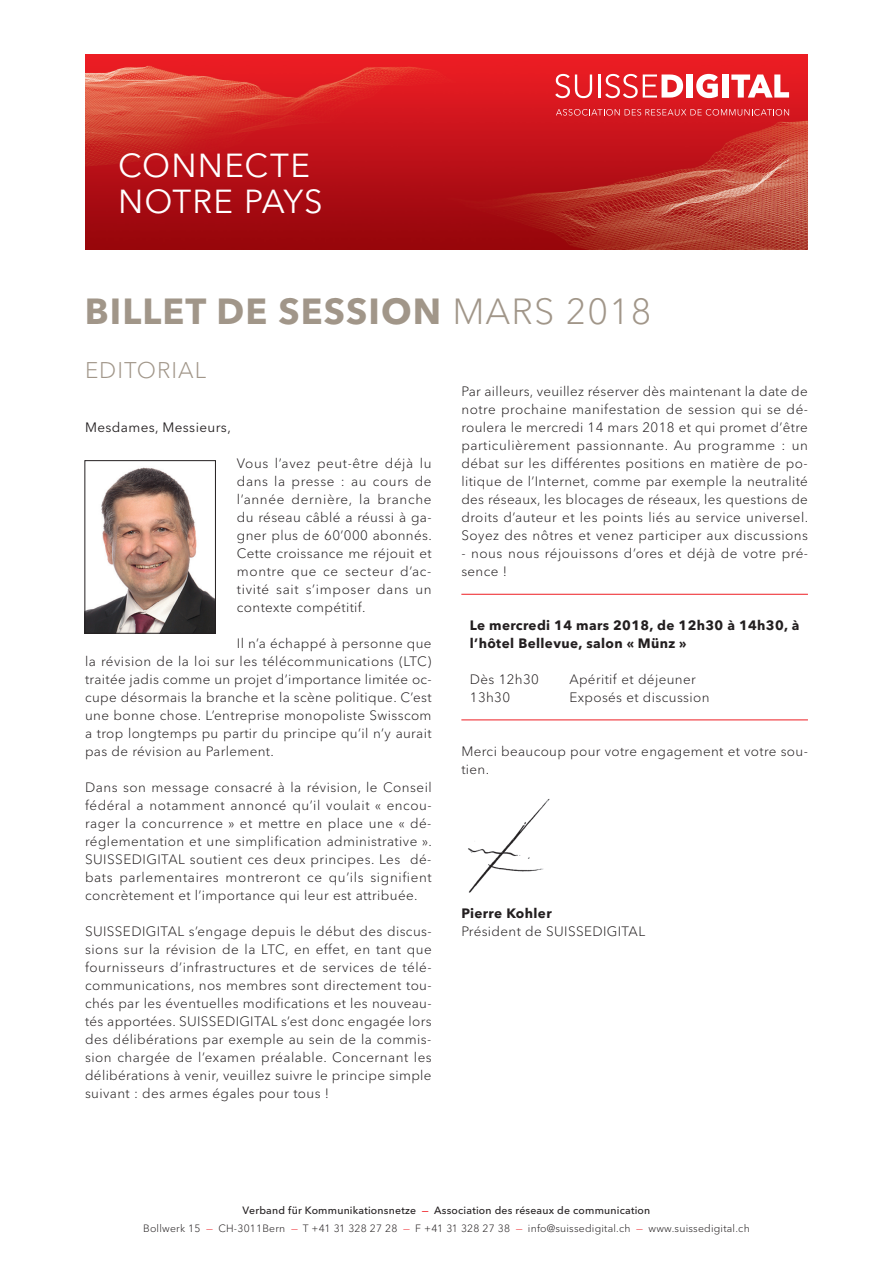
<style>
.page{position:relative;width:893px;height:1263px;background:#fff}
.page>*{position:absolute;margin:0;border:0;box-sizing:border-box;transform-origin:0 0}
.t1{font:700 36px "Avenir Next LT Pro";letter-spacing:.03em;color:#a19689}
.t2{font:33px/36px "Avenir Next LT Pro";letter-spacing:.035em;color:#fff}
.t3{font:300 22.5px "Avenir Next LT Pro";letter-spacing:.04em;color:#a19689}
.t4{font:300 13.5px/18px "Avenir Next LT Pro";letter-spacing:.025em;color:#231f20;text-align:justify}
.t5{font:700 13.5px/18px "Avenir Next LT Pro";letter-spacing:.025em;color:#231f20}
.t6{font:13.5px "Avenir Next LT Pro";letter-spacing:.025em;color:#231f20}
.t7{font:300 10.5px "Avenir Next LT Pro";letter-spacing:.02em;color:#231f20}
.t8{font:500 10.5px "Avenir Next LT Pro";letter-spacing:.02em;color:#231f20}
.s1{font-weight:300}
.s2{color:#ee1d23}
</style>
<div class="page">
<img style="left:85px;top:54px;width:723px;height:195px">
<img style="left:87px;top:467px;width:127px;height:164px">
<div style="left:85px;top:460px;width:131px;height:173px;border:1px solid #231f20"></div>
<img style="left:468px;top:799px;width:82px;height:94px">
<hr style="left:461px;top:720px;width:347px;height:1px;background:#ee1d23">
<hr style="left:461px;top:594px;width:347px;height:1px;background:#ee1d23">
<svg style="left:555px;top:74px;width:37px;height:24px"></svg>
<hr style="left:598px;top:75px;width:2px;height:23px;background:#fff">
<svg style="left:605px;top:74px;width:78px;height:24px"></svg>
<div style="left:687px;top:74px;width:6px;height:24px;background:#fff"></div>
<svg style="left:696px;top:74px;width:22px;height:24px"></svg>
<div style="left:722px;top:74px;width:6px;height:24px;background:#fff"></div>
<svg style="left:731px;top:74px;width:58px;height:24px"></svg>
<svg style="left:556px;top:109px;width:233px;height:7px;background:#dd494f"></svg>
<h2 class="t2" style="left:118px;top:148px;width:206px">CONNECTE<br>NOTRE PAYS</h2>
<h1 class="t1" style="left:85px;top:289px;width:568px">BILLET DE SESSION <span class="s1">MARS 2018</span></h1>
<h3 class="t3" style="left:85px;top:357px;width:123px">EDITORIAL</h3>
<p class="t6" style="left:85px;top:419px;width:147px">Mesdames, Messieurs,</p>
<p class="t4" style="left:237px;top:454px;width:196px">Vous l’avez peut-être déjà lu dans la presse : au cours de l’année dernière, la branche du réseau câblé a réussi à ga&shy;gner plus de 60’000 abonnés.<br>Cette croissance me réjouit et montre que ce secteur d’ac&shy;tivité sait s’imposer dans un contexte compétitif.</p>
<p class="t4" style="left:85px;top:634px;width:348px;text-indent:152px">Il n’a échappé à personne que la révision de la loi sur les télécommunications (LTC) traitée jadis comme un projet d’importance limitée oc&shy;cupe désormais la branche et la scène politique. C’est une bonne chose. L’entreprise monopoliste Swisscom a trop longtemps pu partir du principe qu’il n’y aurait pas de révision au Parlement.</p>
<p class="t4" style="left:85px;top:778px;width:348px">Dans son message consacré à la révision, le Conseil fédéral a notamment annoncé qu’il voulait « encou&shy;rager la concurrence » et mettre en place une « dé&shy;réglementation et une simplification administrative ».<br>SUISSEDIGITAL soutient ces deux principes. Les dé&shy;bats parlementaires montreront ce qu’ils signifient concrètement et l’importance qui leur est attribuée.</p>
<p class="t4" style="left:85px;top:922px;width:348px">SUISSEDIGITAL s’engage depuis le début des discus&shy;sions sur la révision de la LTC, en effet, en tant que fournisseurs d’infrastructures et de services de télé&shy;communications, nos membres sont directement tou&shy;chés par les éventuelles modifications et les nouveau&shy;tés apportées. SUISSEDIGITAL s’est donc engagée lors des délibérations par exemple au sein de la commis&shy;sion chargée de l’examen préalable. Concernant les délibérations à venir, veuillez suivre le principe simple suivant : des armes égales pour tous !</p>
<p class="t4" style="left:461px;top:382px;width:348px">Par ailleurs, veuillez réserver dès maintenant la date de notre prochaine manifestation de session qui se dé&shy;roulera le mercredi 14 mars 2018 et qui promet d’être particulièrement passionnante. Au programme : un débat sur les différentes positions en matière de po&shy;litique de l’Internet, comme par exemple la neutralité des réseaux, les blocages de réseaux, les questions de droits d’auteur et les points liés au service universel.<br>Soyez des nôtres et venez participer aux discussions</p>
<p class="t4" style="left:461px;top:544px;width:348px">- nous nous réjouissons d’ores et déjà de votre pré&shy;sence !</p>
<p class="t5" style="left:470px;top:616px;width:331px">Le mercredi 14 mars 2018, de 12h30 à 14h30, à l’hôtel Bellevue, salon « Münz »</p>
<p class="t4" style="left:470px;top:670px;width:71px">Dès 12h30</p>
<p class="t4" style="left:569px;top:670px;width:128px">Apéritif et déjeuner</p>
<p class="t4" style="left:470px;top:688px;width:42px">13h30</p>
<p class="t4" style="left:569px;top:688px;width:142px">Exposés et discussion</p>
<p class="t4" style="left:461px;top:742px;width:348px">Merci beaucoup pour votre engagement et votre sou&shy;tien.</p>
<p class="t5" style="left:461px;top:904px;width:92px">Pierre Kohler</p>
<p class="t4" style="left:461px;top:922px;width:185px">Président de SUISSEDIGITAL</p>
<p class="t8" style="left:243px;top:1204px;width:409px">Verband für Kommunikationsnetze <span class="s2">—</span> Association des réseaux de communication</p>
<p class="t7" style="left:143px;top:1222px;width:608px">Bollwerk 15 <span class="s2">—</span> CH-3011Bern <span class="s2">—</span> T +41 31 328 27 28 <span class="s2">—</span> F +41 31 328 27 38 <span class="s2">—</span> info@suissedigital.ch <span class="s2">—</span> www.suissedigital.ch</p>
</div>
